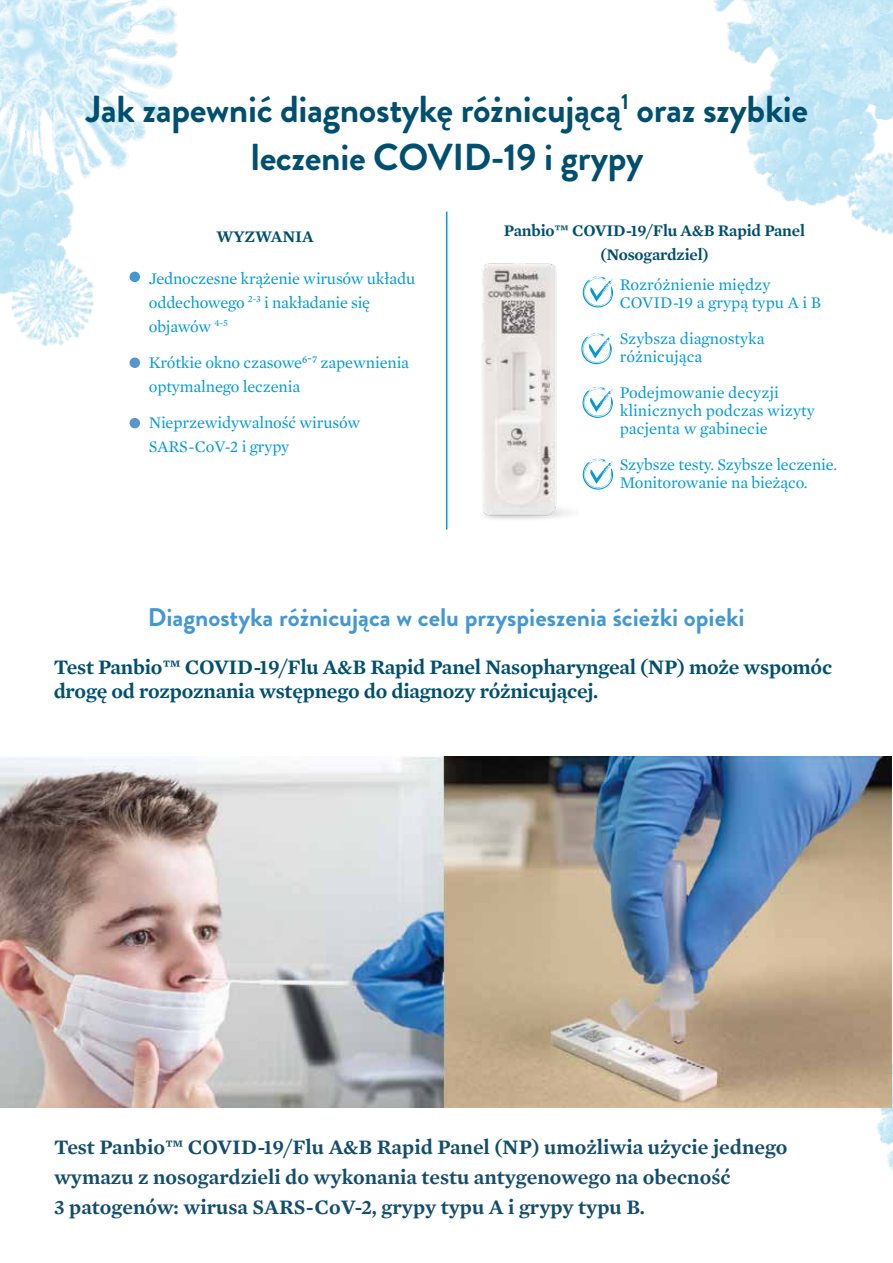
<style>
.page{position:relative;width:893px;height:1263px;background:#fff}
.page>*{position:absolute;margin:0;border:0;box-sizing:border-box;transform-origin:0 0}
.t1{font:700 37.5px/48px "Brandon Grotesque";letter-spacing:-.01em;color:#004f6e;text-align:center}
.t2{font:700 25.5px "Brandon Grotesque";color:#4397d2}
.t3{font:600 21px/30px "Mercury Text G1";color:#134d6b}
.t4{font:600 21px/24px "Mercury Text G1";letter-spacing:-.01em;color:#004f6e}
.t5{font:16.5px/18px "Mercury Text G1";letter-spacing:-.01em;color:#0099d6}
.t6{font:600 16.5px/24px "Mercury Text G1";letter-spacing:-.01em;color:#004f6e;text-align:center}
</style>
<div class="page">
<img style="left:0;top:0;width:893px;height:1171px">
<img style="left:470px;top:262px;width:108px;height:268px">
<svg style="left:583px;top:276px;width:30px;height:32px"></svg>
<svg style="left:581px;top:333px;width:31px;height:31px"></svg>
<svg style="left:582px;top:387px;width:31px;height:31px"></svg>
<svg style="left:583px;top:458px;width:30px;height:32px"></svg>
<hr style="left:446px;top:212px;width:1px;height:318px;background:#009ade">
<div style="left:130px;top:272px;width:10px;height:10px;background:#4397d2;border-radius:50%"></div>
<div style="left:130px;top:357px;width:10px;height:11px;background:#5895cf;border-radius:50%"></div>
<div style="left:130px;top:418px;width:10px;height:10px;background:#5895cf;border-radius:50%"></div>
<img style="left:0;top:756px;width:891px;height:351px">
<h1 class="t1" style="left:86px;top:85px;width:724px">Jak zapewnić diagnostykę różnicującą<sup>1</sup> oraz szybkie leczenie COVID-19 i grypy</h1>
<p class="t6" style="left:217px;top:223px;width:99px">WYZWANIA</p>
<p class="t5" style="left:149px;top:265px;width:268px;line-height:24px">Jednoczesne krążenie wirusów układu oddechowego <sup>2-3</sup> i nakładanie się objawów <sup>4-5</sup></p>
<p class="t5" style="left:149px;top:349px;width:262px;line-height:24px">Krótkie okno czasowe<sup>6-7</sup> zapewnienia optymalnego leczenia</p>
<p class="t5" style="left:149px;top:409px;width:213px;line-height:24px">Nieprzewidywalność wirusów<br>SARS-CoV-2 i grypy</p>
<p class="t6" style="left:504px;top:217px;width:302px">Panbio™ COVID-19/Flu A&amp;B Rapid Panel (Nosogardziel)</p>
<p class="t5" style="left:620px;top:274px;width:203px">Rozróżnienie między<br>COVID-19 a grypą typu A i B</p>
<p class="t5" style="left:620px;top:328px;width:146px">Szybsza diagnostyka różnicująca</p>
<p class="t5" style="left:620px;top:382px;width:197px">Podejmowanie decyzji klinicznych podczas wizyty pacjenta w gabinecie</p>
<p class="t5" style="left:620px;top:454px;width:219px">Szybsze testy. Szybsze leczenie.<br>Monitorowanie na bieżąco.</p>
<h2 class="t2" style="left:148px;top:599px;width:598px">Diagnostyka różnicująca w celu przyspieszenia ścieżki opieki</h2>
<p class="t4" style="left:54px;top:653px;width:780px">Test Panbio™ COVID-19/Flu A&amp;B Rapid Panel Nasopharyngeal (NP) może wspomóc drogę od rozpoznania wstępnego do diagnozy różnicującej.</p>
<p class="t3" style="left:54px;top:1130px;width:735px">Test Panbio™ COVID-19/Flu A&amp;B Rapid Panel (NP) umożliwia użycie jednego wymazu z nosogardzieli do wykonania testu antygenowego na obecność<br>3 patogenów: wirusa SARS-CoV-2, grypy typu A i grypy typu B.</p>
</div>
